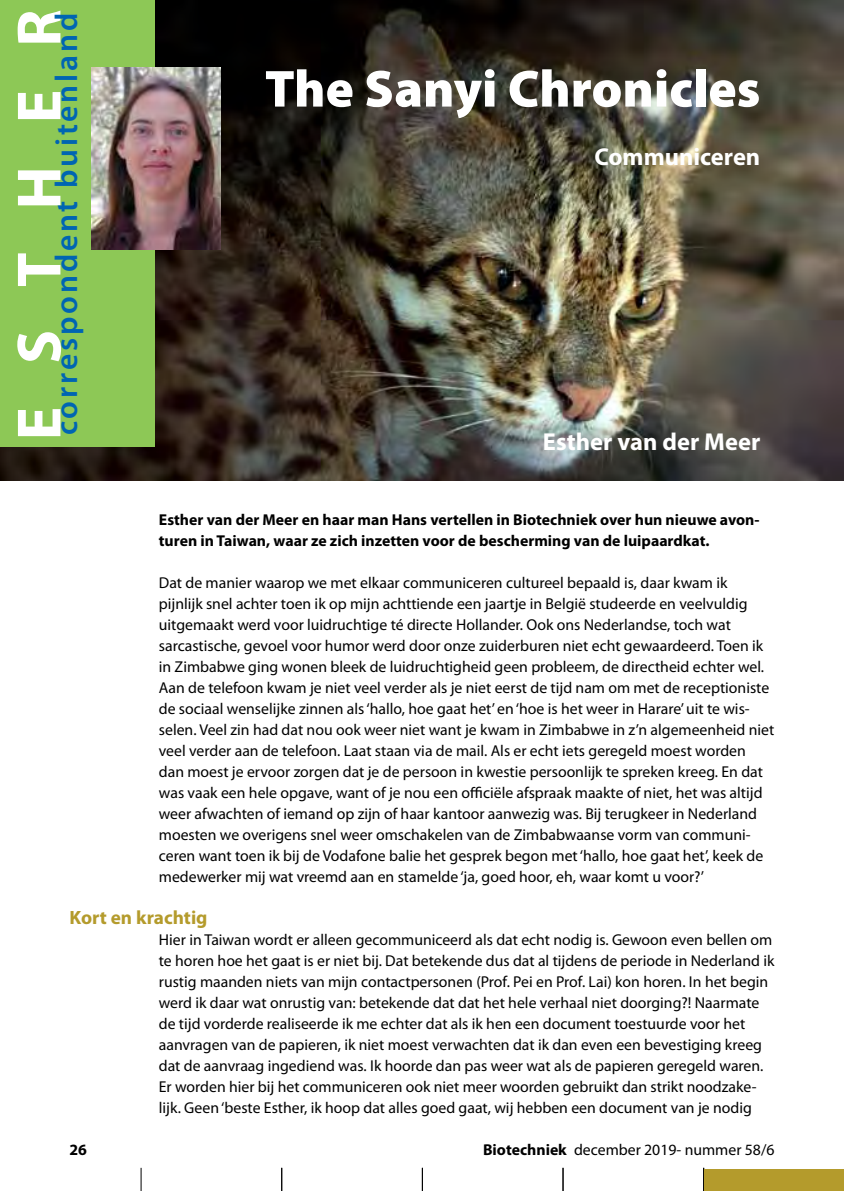
<style>
.page{position:relative;width:844px;height:1191px;background:#fff}
.page>*{position:absolute;margin:0;border:0;box-sizing:border-box;transform-origin:0 0}
.t1{font:900 52.5px "Myriad Pro";color:#fff}
.t2{font:600 31.5px "Myriad Pro";letter-spacing:.09em;color:#0065b2}
.t3{font:700 24.5px "Myriad Pro";color:#fff}
.t4{font:700 19.25px "Myriad Pro";color:#b49b2c}
.t5{font:15.75px/21px "Myriad Pro";color:#000}
.t6{font:700 15.75px/21px "Myriad Pro";color:#000}
.s1{font-weight:700}
</style>
<div class="page">
<svg style="left:141px;top:1167px;width:1px;height:24px"></svg>
<svg style="left:281px;top:1167px;width:1px;height:24px"></svg>
<svg style="left:422px;top:1167px;width:1px;height:24px"></svg>
<svg style="left:562px;top:1167px;width:1px;height:24px"></svg>
<svg style="left:703px;top:1167px;width:1px;height:24px"></svg>
<img style="left:0;top:0;width:843px;height:481px">
<div style="left:0;top:0;width:155px;height:446px;background:#8dc856"></div>
<svg style="left:17px;top:11px;width:44px;height:425px"></svg>
<img style="left:91px;top:67px;width:129px;height:183px">
<div style="left:704px;top:1169px;width:139px;height:22px;background:#b49b2c"></div>
<h2 class="t2" style="left:46px;top:435px;width:424px;rotate:-90deg">correspondent buitenland</h2>
<h1 class="t1" style="left:265px;top:54px;width:497px">The Sanyi Chronicles</h1>
<h3 class="t3" style="left:594px;top:141px;width:167px">Communiceren</h3>
<h3 class="t3" style="left:543px;top:426px;width:219px">Esther van der Meer</h3>
<p class="t6" style="left:159px;top:509px;width:602px">Esther van der Meer en haar man Hans vertellen in Biotechniek over hun nieuwe avon&shy;turen in Taiwan, waar ze zich inzetten voor de bescherming van de luipaardkat.</p>
<p class="t5" style="left:159px;top:572px;width:617px">Dat de manier waarop we met elkaar communiceren cultureel bepaald is, daar kwam ik pijnlijk snel achter toen ik op mijn achttiende een jaartje in België studeerde en veelvuldig uitgemaakt werd voor luidruchtige té directe Hollander. Ook ons Nederlandse, toch wat sarcastische, gevoel voor humor werd door onze zuiderburen niet echt gewaardeerd. Toen ik in Zimbabwe ging wonen bleek de luidruchtigheid geen probleem, de directheid echter wel.<br>Aan de telefoon kwam je niet veel verder als je niet eerst de tijd nam om met de receptioniste de sociaal wenselijke zinnen als ‘hallo, hoe gaat het’ en ‘hoe is het weer in Harare’ uit te wis&shy;selen. Veel zin had dat nou ook weer niet want je kwam in Zimbabwe in z’n algemeenheid niet veel verder aan de telefoon. Laat staan via de mail. Als er echt iets geregeld moest worden dan moest je ervoor zorgen dat je de persoon in kwestie persoonlijk te spreken kreeg. En dat was vaak een hele opgave, want of je nou een officiële afspraak maakte of niet, het was altijd weer afwachten of iemand op zijn of haar kantoor aanwezig was. Bij terugkeer in Nederland moesten we overigens snel weer omschakelen van de Zimbabwaanse vorm van communi&shy;ceren want toen ik bij de Vodafone balie het gesprek begon met ‘hallo, hoe gaat het’, keek de medewerker mij wat vreemd aan en stamelde ‘ja, goed hoor, eh, waar komt u voor?’</p>
<p class="t4" style="left:69px;top:905px;width:139px">Kort en krachtig</p>
<p class="t5" style="left:159px;top:929px;width:617px">Hier in Taiwan wordt er alleen gecommuniceerd als dat echt nodig is. Gewoon even bellen om te horen hoe het gaat is er niet bij. Dat betekende dus dat al tijdens de periode in Nederland ik rustig maanden niets van mijn contactpersonen (Prof. Pei en Prof. Lai) kon horen. In het begin werd ik daar wat onrustig van: betekende dat dat het hele verhaal niet doorging?! Naarmate de tijd vorderde realiseerde ik me echter dat als ik hen een document toestuurde voor het aanvragen van de papieren, ik niet moest verwachten dat ik dan even een bevestiging kreeg dat de aanvraag ingediend was. Ik hoorde dan pas weer wat als de papieren geregeld waren.<br>Er worden hier bij het communiceren ook niet meer woorden gebruikt dan strikt noodzake&shy;lijk. Geen ‘beste Esther, ik hoop dat alles goed gaat, wij hebben een document van je nodig</p>
<p class="t6" style="left:69px;top:1138px;width:19px">26</p>
<p class="t5" style="left:483px;top:1139px;width:293px"><span class="s1">Biotechniek</span> december 2019- nummer 58/6</p>
</div>
